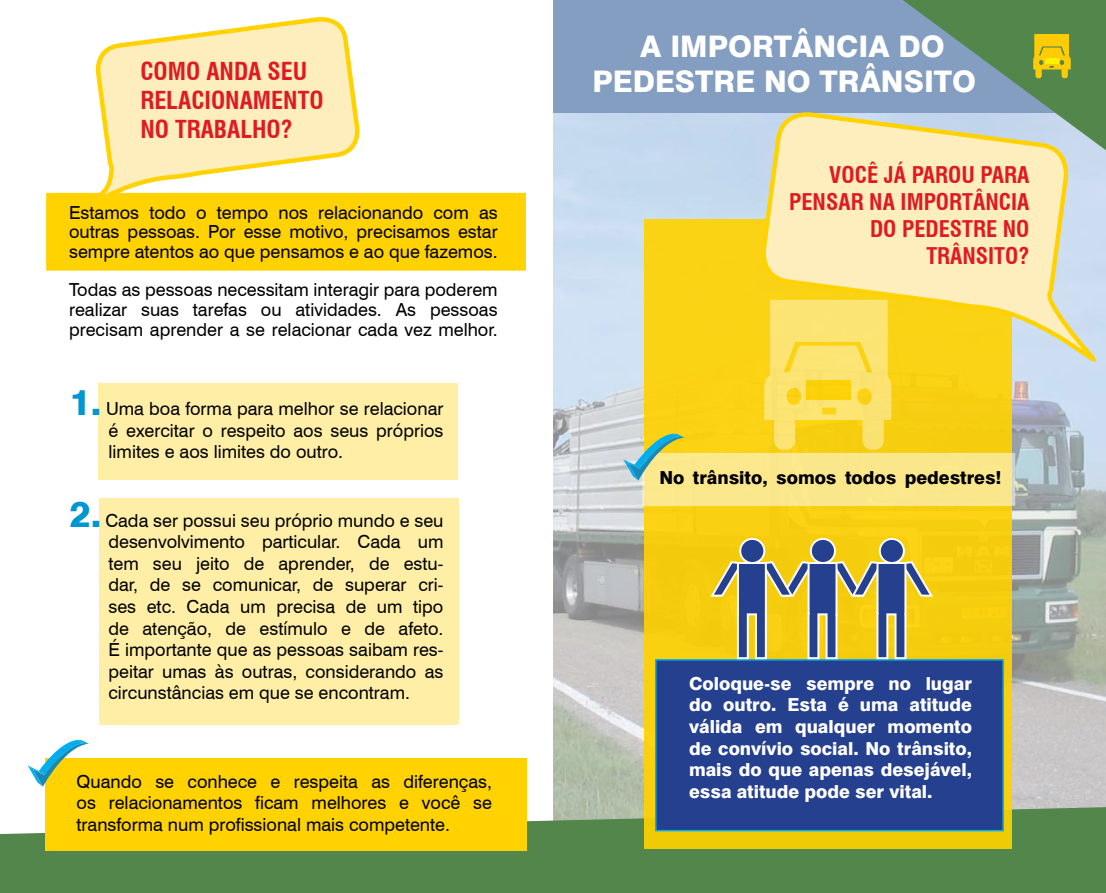
<style>
.page{position:relative;width:1106px;height:893px;background:#fff}
.page>*{position:absolute;margin:0;border:0;box-sizing:border-box;transform-origin:0 0}
.t1{font:800 29.7px/35.7px "Swiss 721 BT";color:#fff;text-align:center}
.t2{font:700 condensed 24.15px/29.1px "Swiss 721 BT";color:#df1b22}
.t3{font:700 condensed 22.5px/27px "Swiss 721 BT";color:#df1b22;text-align:right}
.t4{font:18px/21.6px "Swiss 721 BT";color:#000;text-align:justify}
.t5{font:800 18px/21.6px "Swiss 721 BT";color:#fff;text-align:justify}
.t6{font:800 18px "Swiss 721 BT";color:#000}
.s1{font-weight:800;font-size:36px;color:#0096d1}
</style>
<div class="page">
<div style="left:99px;top:383px;width:358px;height:97px;background:#ffefa6"></div>
<div style="left:100px;top:498px;width:358px;height:226px;background:#ffefa6"></div>
<img style="left:553px;top:113px;width:553px;height:694px">
<div style="left:553px;top:0;width:553px;height:113px;background:#849ec1"></div>
<div style="left:0;top:807px;width:1106px;height:86px;background:#52864b"></div>
<div style="left:644px;top:219px;width:368px;height:629px;background:#f9d011"></div>
<div style="left:45px;top:191px;width:482px;height:81px;background:#ffd200;border:2px solid #fff"></div>
<div style="left:45px;top:758px;width:481px;height:92px;background:#ffd200"></div>
<div style="left:642px;top:453px;width:373px;height:53px;background:#fbe78b"></div>
<div style="left:655px;top:659px;width:348px;height:172px;background:#25408f;border:2px solid #00aeef"></div>
<svg style="left:764px;top:383px;width:127px;height:67px"></svg>
<div style="left:807px;top:380px;width:44px;height:20px;background:#fcd10b"></div>
<svg style="left:79px;top:17px;width:283px;height:178px"></svg>
<svg style="left:759px;top:112px;width:347px;height:271px"></svg>
<div style="left:811px;top:539px;width:24px;height:24px;background:#25408f;border-radius:50%"></div>
<div style="left:810px;top:538px;width:26px;height:26px;border:2px solid #fff;border-radius:50%"></div>
<div style="left:740px;top:539px;width:24px;height:24px;background:#25408f;border-radius:50%"></div>
<div style="left:739px;top:538px;width:26px;height:26px;border:2px solid #fff;border-radius:50%"></div>
<svg style="left:708px;top:559px;width:226px;height:101px"></svg>
<div style="left:879px;top:539px;width:25px;height:24px;background:#25408f;border-radius:50%"></div>
<div style="left:878px;top:538px;width:27px;height:26px;border:2px solid #fff;border-radius:50%"></div>
<svg style="left:902px;top:0;width:204px;height:150px"></svg>
<div style="left:1061px;top:67px;width:6px;height:11px;background:#ffcb05;border-radius:3px"></div>
<div style="left:1035px;top:67px;width:6px;height:11px;background:#ffcb05;border-radius:3px"></div>
<div style="left:1045px;top:58px;width:13px;height:6px;background:#fff200"></div>
<svg style="left:28px;top:740px;width:61px;height:47px"></svg>
<svg style="left:623px;top:434px;width:61px;height:46px"></svg>
<h2 class="t2" style="left:140px;top:57px;width:185px">COMO ANDA SEU<br>RELACIONAMENTO<br>NO TRABALHO?</h2>
<p class="t4" style="left:69px;top:202px;width:430px;line-height:19.8px">Estamos todo o tempo nos relacionando com as outras pessoas. Por esse motivo, precisamos estar sempre atentos ao que pensamos e ao que fazemos.</p>
<p class="t4" style="left:69px;top:280px;width:430px;line-height:19.8px">Todas as pessoas necessitam interagir para poderem realizar suas tarefas ou atividades. As pessoas precisam aprender a se relacionar cada vez melhor.</p>
<p class="t4" style="left:108px;top:398px;width:336px;text-indent:-39px"><span class="s1">1.</span> Uma boa forma para melhor se relacionar é exercitar o respeito aos seus próprios limites e aos limites do outro.</p>
<p class="t4" style="left:108px;top:509px;width:336px;text-indent:-39px"><span class="s1">2.</span> Cada ser possui seu próprio mundo e seu desenvolvimento particular. Cada um tem seu jeito de aprender, de estu&shy;dar, de se comunicar, de superar cri&shy;ses etc. Cada um precisa de um tipo de atenção, de estímulo e de afeto.<br>É importante que as pessoas saibam res&shy;peitar umas às outras, considerando as circunstâncias em que se encontram.</p>
<p class="t4" style="left:77px;top:770px;width:417px">Quando se conhece e respeita as diferenças, os relacionamentos ficam melhores e você se transforma num profissional mais competente.</p>
<h1 class="t1" style="left:592px;top:28px;width:385px">A IMPORTÂNCIA DO<br>PEDESTRE NO TRÂNSITO</h1>
<p class="t3" style="left:789px;top:161px;width:242px">VOCÊ JÁ PAROU PARA<br>PENSAR NA IMPORTÂNCIA<br>DO PEDESTRE NO<br>TRÂNSITO?</p>
<p class="t6" style="left:659px;top:466px;width:344px">No trânsito, somos todos pedestres!</p>
<p class="t5" style="left:689px;top:672px;width:284px">Coloque-se sempre no lugar do outro. Esta é uma atitude válida em qualquer momento de convívio social. No trânsito, mais do que apenas desejável, essa atitude pode ser vital.</p>
</div>
